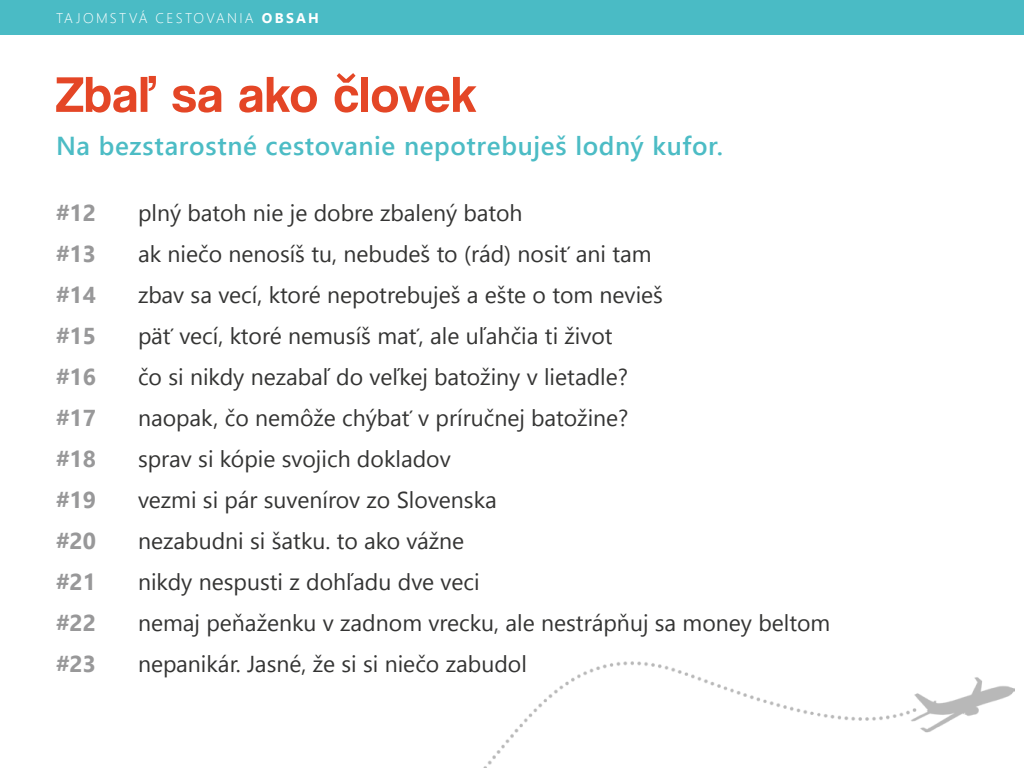
<style>
.page{position:relative;width:1024px;height:768px;background:#fff}
.page>*{position:absolute;margin:0;border:0;box-sizing:border-box;transform-origin:0 0}
.t1{font:52px "Coolvetica Rg";letter-spacing:.025em;color:#e44626}
.t2{font:600 26px "Segoe UI";letter-spacing:.025em;color:#4cbcc5}
.t3{font:23px/41px "Segoe UI";color:#343433}
.t4{font:700 23px/41px "Segoe UI";color:#989899;text-align:justify}
.t5{font:300 14px "Segoe UI";letter-spacing:.165em;color:#fff}
.s1{font-weight:700}
</style>
<div class="page">
<div style="left:0;top:0;width:1024px;height:35px;background:#4abbc5"></div>
<img style="left:483px;top:661px;width:532px;height:107px">
<p class="t5" style="left:56px;top:7px;width:264px">TAJOMSTVÁ CESTOVANIA <span class="s1">OBSAH</span></p>
<h1 class="t1" style="left:56px;top:64px;width:422px">Zbaľ sa ako človek</h1>
<p class="t2" style="left:56px;top:125px;width:669px">Na bezstarostné cestovanie nepotrebuješ lodný kufor.</p>
<p class="t4" style="left:56px;top:192px;width:42px">#12 #13 #14 #15 #16 #17 #18 #19 #20 #21 #22 #23</p>
<p class="t3" style="left:138px;top:192px;width:694px">plný batoh nie je dobre zbalený batoh<br>ak niečo nenosíš tu, nebudeš to (rád) nosiť ani tam<br>zbav sa vecí, ktoré nepotrebuješ a ešte o tom nevieš<br>päť vecí, ktoré nemusíš mať, ale uľahčia ti život<br>čo si nikdy nezabaľ do veľkej batožiny v lietadle?<br>naopak, čo nemôže chýbať v príručnej batožine?<br>sprav si kópie svojich dokladov<br>vezmi si pár suvenírov zo Slovenska<br>nezabudni si šatku. to ako vážne<br>nikdy nespusti z dohľadu dve veci<br>nemaj peňaženku v zadnom vrecku, ale nestrápňuj sa money beltom nepanikár. Jasné, že si si niečo zabudol</p>
</div>
